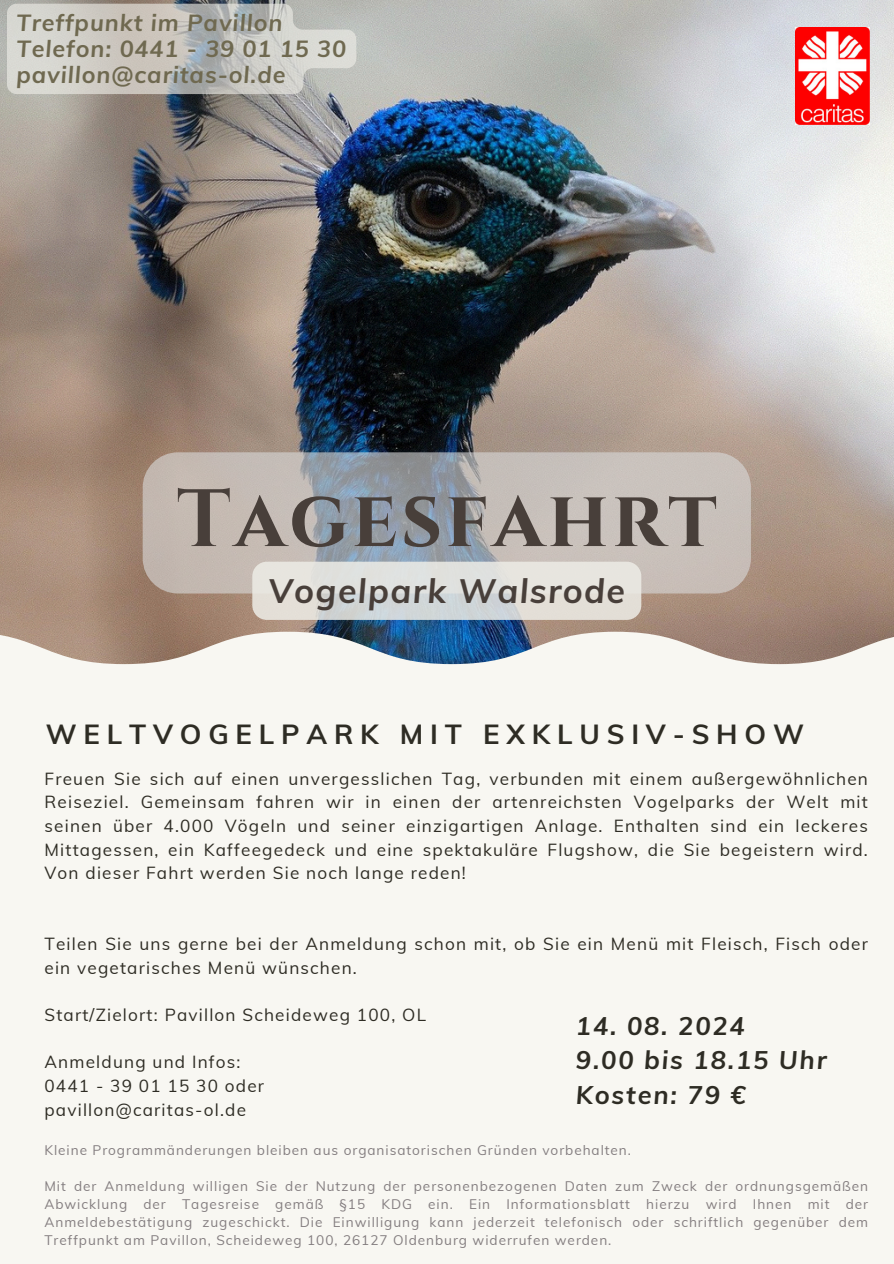
<style>
.page{position:relative;width:894px;height:1264px;background:#fff}
.page>*{position:absolute;margin:0;border:0;box-sizing:border-box;transform-origin:0 0}
.t1{font:700 81px "Cinzel";letter-spacing:.04em;color:#483f3a}
.t2{font:italic 700 33.9px "Muli";letter-spacing:.04em;color:#483f3a}
.t3{font:700 27.6px "Muli";letter-spacing:.245em;color:#2e2c24}
.t4{font:italic 700 25.5px/34.8px "Muli";letter-spacing:.07em;color:#2e2c24}
.t5{font:italic 700 23.4px/25.8px "Muli";letter-spacing:.04em;color:#6f6950}
.t6{font:17.1px/23.7px "Muli";letter-spacing:.07em;color:#2e2c24}
.t7{font:13.65px/18px "Muli";letter-spacing:.07em;color:#847e80;text-align:justify}
</style>
<div class="page">
<div style="left:0;top:0;width:893px;height:1263px;background:#f8f7f2"></div>
<img style="left:0;top:0;width:893px;height:631px">
<svg style="left:0;top:631px;width:893px;height:34px"></svg>
<img style="left:795px;top:28px;width:74px;height:97px">
<div style="left:143px;top:452px;width:607px;height:141px;background:#d9d9d9;border-radius:35px;opacity:.62"></div>
<svg style="left:7px;top:4px;width:349px;height:90px;background:#c8c7c2"></svg>
<svg style="left:252px;top:561px;width:389px;height:59px;background:#ddddd9"></svg>
<h1 class="t5" style="left:16px;top:9px;width:331px">Treffpunkt im Pavillon<br>Telefon: 0441 - 39 01 15 30 pavillon@caritas-ol.de</h1>
<p class="t1" style="left:177px;top:467px;width:541px">Tagesfahrt</p>
<h6 class="t2" style="left:268px;top:569px;width:358px">Vogelpark Walsrode</h6>
<h2 class="t3" style="left:46px;top:715px;width:759px">WELTVOGELPARK MIT EXKLUSIV-SHOW</h2>
<p class="t6" style="left:44px;top:766px;width:824px;text-align:justify">Freuen Sie sich auf einen unvergesslichen Tag, verbunden mit einem außergewöhnlichen Reiseziel. Gemeinsam fahren wir in einen der artenreichsten Vogelparks der Welt mit seinen über 4.000 Vögeln und seiner einzigartigen Anlage. Enthalten sind ein leckeres Mittagessen, ein Kaffeegedeck und eine spektakuläre Flugshow, die Sie begeistern wird.<br>Von dieser Fahrt werden Sie noch lange reden!</p>
<h3 class="t6" style="left:44px;top:931px;width:824px">Teilen Sie uns gerne bei der Anmeldung schon mit, ob Sie ein Menü mit Fleisch, Fisch oder ein vegetarisches Menü wünschen.</h3>
<h6 class="t6" style="left:44px;top:1002px;width:383px">Start/Zielort: Pavillon Scheideweg 100, OL</h6>
<h6 class="t6" style="left:44px;top:1049px;width:221px">Anmeldung und Infos:<br>0441 - 39 01 15 30 oder pavillon@caritas-ol.de</h6>
<p class="t4" style="left:576px;top:1007px;width:252px">14. 08. 2024<br>9.00 bis 18.15 Uhr<br>Kosten: 79 €</p>
<h6 class="t7" style="left:44px;top:1140px;width:588px">Kleine Programmänderungen bleiben aus organisatorischen Gründen vorbehalten.</h6>
<h4 class="t7" style="left:44px;top:1176px;width:824px">Mit der Anmeldung willigen Sie der Nutzung der personenbezogenen Daten zum Zweck der ordnungsgemäßen Abwicklung der Tagesreise gemäß §15 KDG ein. Ein Informationsblatt hierzu wird Ihnen mit der Anmeldebestätigung zugeschickt. Die Einwilligung kann jederzeit telefonisch oder schriftlich gegenüber dem Treffpunkt am Pavillon, Scheideweg 100, 26127 Oldenburg widerrufen werden.</h4>
</div>
